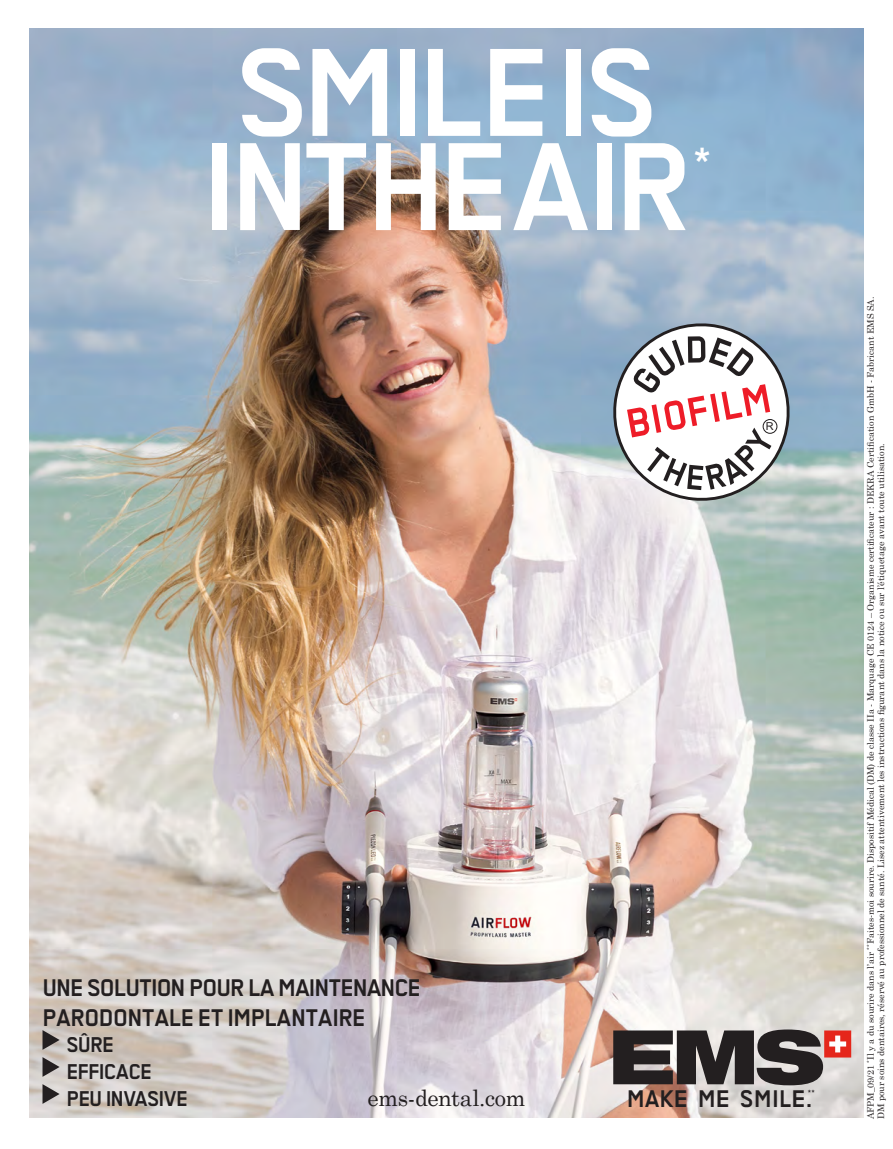
<style>
.page{position:relative;width:893px;height:1149px;background:#fff}
.page>*{position:absolute;margin:0;border:0;box-sizing:border-box;transform-origin:0 0}
.t1{font:700 140.4px "Transbold Neue Euro";letter-spacing:-.02em;color:#fff}
.t2{font:42px "Roboto";color:#fff}
.t3{font:700 27px/30.3px "Transbold Neue Euro";letter-spacing:-.01em;color:#231f20}
.t4{font:27px "TRANS Bold";color:#231f20}
.t5{font:700 24px/27px "Transbold Neue Euro";letter-spacing:-.005em;color:#231f20}
.t6{font:22.5px "Century Schoolbook";letter-spacing:-.025em;color:#231f20}
.t7{font:10.95px "Arial";color:#231f20}
.t8{font:9px/10.5px "Century Schoolbook";color:#231f20}
.t9{font:7.8px "Roboto";color:#231f20}
</style>
<div class="page">
<img style="left:30px;top:28px;width:833px;height:1089px">
<svg style="left:43px;top:1029px;width:17px;height:20px"></svg>
<svg style="left:43px;top:1056px;width:17px;height:20px"></svg>
<svg style="left:29px;top:1083px;width:32px;height:35px"></svg>
<svg style="left:613px;top:323px;width:177px;height:177px"></svg>
<div style="left:763px;top:419px;width:14px;height:14px;background:#fff;border-radius:50%"></div>
<div style="left:763px;top:419px;width:14px;height:14px;border:1px solid #231f20;border-radius:50%"></div>
<svg style="left:613px;top:1029px;width:238px;height:55px;background:#635656"></svg>
<h1 class="t1" style="left:237px;top:16px;width:420px">SMILEIS</h1>
<h1 class="t1" style="left:204px;top:111px;width:487px">INTHEAIR</h1>
<h2 class="t2" style="left:693px;top:126px;width:20px">*</h2>
<p class="t7" style="left:766px;top:418px;width:9px">R</p>
<h3 class="t3" style="left:43px;top:972px;width:379px">UNE SOLUTION POUR LA MAINTENANCE<br>PARODONTALE ET IMPLANTAIRE</h3>
<h3 class="t5" style="left:67px;top:1031px;width:123px">SÛRE<br>EFFICACE<br>PEU INVASIVE</h3>
<h3 class="t6" style="left:367px;top:1078px;width:159px">ems-dental.com</h3>
<p class="t9" style="left:808px;top:1085px;width:9px">**</p>
<h3 class="t4" style="left:628px;top:1084px;width:187px">MAKE ME SMILE.</h3>
<p class="t8" style="left:864px;top:1118px;width:823px;rotate:-90deg">AFPM_09/21 <sup>*</sup>Il y a du sourire dans l’air <sup>**</sup>Faites-moi sourire. Dispositif Médical (DM) de classe IIa - Marquage CE 0124 – Organisme certificateur : DEKRA Certification GmbH - Fabricant EMS SA.<br>DM pour soins dentaires, réservé au professionnel de santé. Lisez attentivement les instructions figurant dans la notice ou sur l’étiquetage avant toute utilisation.</p>
</div>
